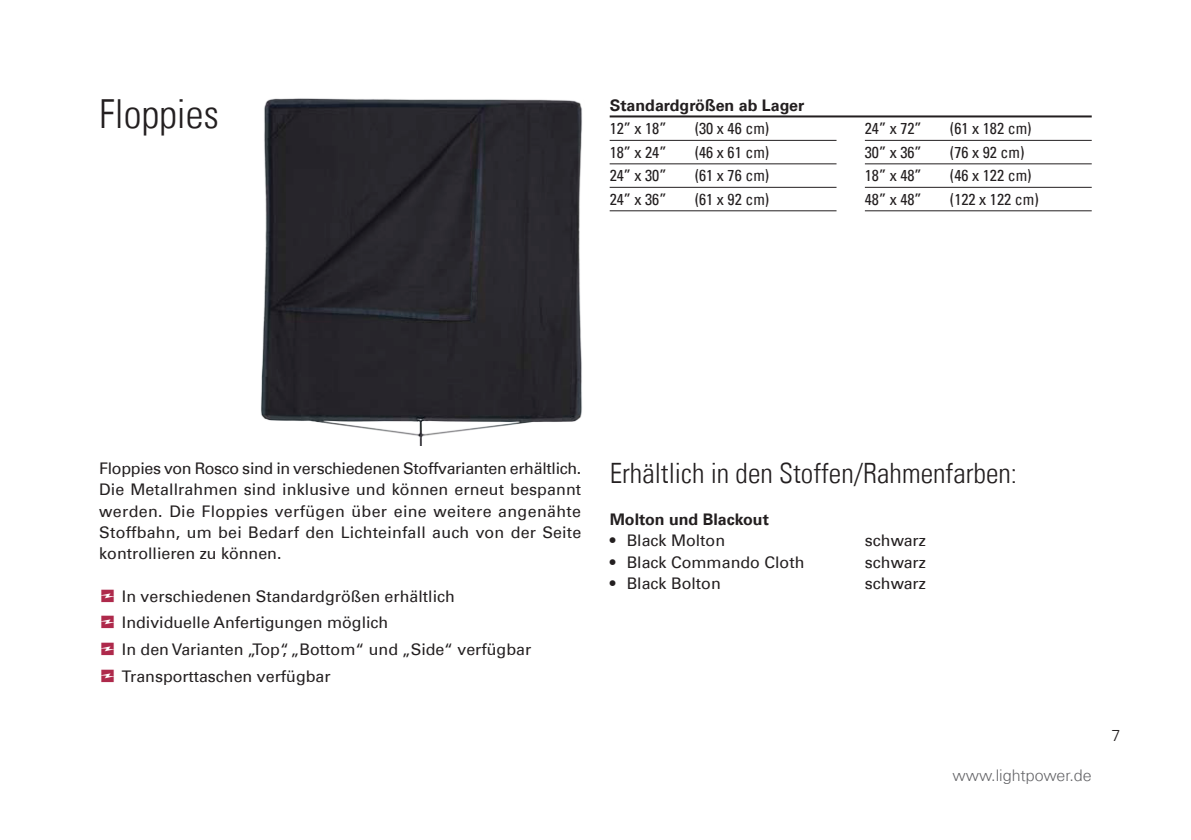
<style>
.page{position:relative;width:1191px;height:840px;background:#fff}
.page>*{position:absolute;margin:0;border:0;box-sizing:border-box;transform-origin:0 0}
.t1{font:40px "Univers Com 47 Light Cond";color:#231f20}
.t2{font:28px "Univers Com 47 Light Cond";color:#231f20}
.t3{font:16px/21.2px "Univers Com 55 Roman";color:#231f20;text-align:justify}
.t4{font:condensed 16px "Univers Com 57";color:#231f20}
.t5{font:700 16px "Univers Com 65";color:#231f20}
.t6{font:300 16px "Univers Com 45";color:#636366}
.t7{font:300 16px "Univers Com 45";color:#231f20}
</style>
<div class="page">
<hr style="left:609px;top:115px;width:482px;height:2px;background:#231f20">
<hr style="left:609px;top:140px;width:227px;height:1px;background:#231f20">
<hr style="left:609px;top:163px;width:227px;height:1px;background:#231f20">
<hr style="left:609px;top:187px;width:227px;height:1px;background:#231f20">
<hr style="left:609px;top:210px;width:227px;height:1px;background:#231f20">
<hr style="left:865px;top:140px;width:226px;height:1px;background:#231f20">
<hr style="left:865px;top:163px;width:226px;height:1px;background:#231f20">
<hr style="left:865px;top:187px;width:226px;height:1px;background:#231f20">
<hr style="left:865px;top:210px;width:226px;height:1px;background:#231f20">
<img style="left:261px;top:98px;width:321px;height:347px">
<h1 class="t1" style="left:99px;top:90px;width:121px">Floppies</h1>
<p class="t5" style="left:609px;top:96px;width:196px">Standardgrößen ab Lager</p>
<p class="t4" style="left:609px;top:118px;width:58px">12” x 18”</p>
<p class="t4" style="left:694px;top:118px;width:76px">(30 x 46 cm)</p>
<p class="t4" style="left:609px;top:142px;width:58px">18” x 24”</p>
<p class="t4" style="left:694px;top:142px;width:76px">(46 x 61 cm)</p>
<p class="t4" style="left:609px;top:165px;width:58px">24” x 30”</p>
<p class="t4" style="left:694px;top:165px;width:76px">(61 x 76 cm)</p>
<p class="t4" style="left:609px;top:189px;width:58px">24” x 36”</p>
<p class="t4" style="left:694px;top:189px;width:76px">(61 x 92 cm)</p>
<p class="t4" style="left:865px;top:118px;width:58px">24” x 72”</p>
<p class="t4" style="left:950px;top:118px;width:83px">(61 x 182 cm)</p>
<p class="t4" style="left:865px;top:142px;width:58px">30” x 36”</p>
<p class="t4" style="left:950px;top:142px;width:76px">(76 x 92 cm)</p>
<p class="t4" style="left:865px;top:165px;width:58px">18” x 48”</p>
<p class="t4" style="left:950px;top:165px;width:83px">(46 x 122 cm)</p>
<p class="t4" style="left:865px;top:189px;width:58px">48” x 48”</p>
<p class="t4" style="left:950px;top:189px;width:90px">(122 x 122 cm)</p>
<p class="t3" style="left:99px;top:457px;width:484px">Floppies von Rosco sind in verschiedenen Stoffvarianten erhältlich.<br>Die Metallrahmen sind inklusive und können erneut bespannt werden. Die Floppies verfügen über eine weitere angenähte Stoffbahn, um bei Bedarf den Lichteinfall auch von der Seite kontrollieren zu können.</p>
<p class="t3" style="left:122px;top:582px;width:411px;line-height:26.8px;text-align:left">In verschiedenen Standardgrößen erhältlich Individuelle Anfertigungen möglich<br>In den Varianten „Top“, „Bottom“ und „Side“ verfügbar Transporttaschen verfügbar</p>
<h2 class="t2" style="left:609px;top:456px;width:409px">Erhältlich in den Stoffen/Rahmenfarben:</h2>
<p class="t5" style="left:609px;top:509px;width:161px">Molton und Blackout</p>
<p class="t3" style="left:609px;top:530px;width:117px">• Black Molton</p>
<p class="t3" style="left:865px;top:530px;width:63px">schwarz</p>
<p class="t3" style="left:609px;top:551px;width:196px">• Black Commando Cloth</p>
<p class="t3" style="left:865px;top:551px;width:63px">schwarz</p>
<p class="t3" style="left:609px;top:572px;width:113px">• Black Bolton</p>
<p class="t3" style="left:865px;top:572px;width:63px">schwarz</p>
<p class="t6" style="left:952px;top:764px;width:141px">www.lightpower.de</p>
<p class="t7" style="left:1111px;top:725px;width:10px">7</p>
</div>
